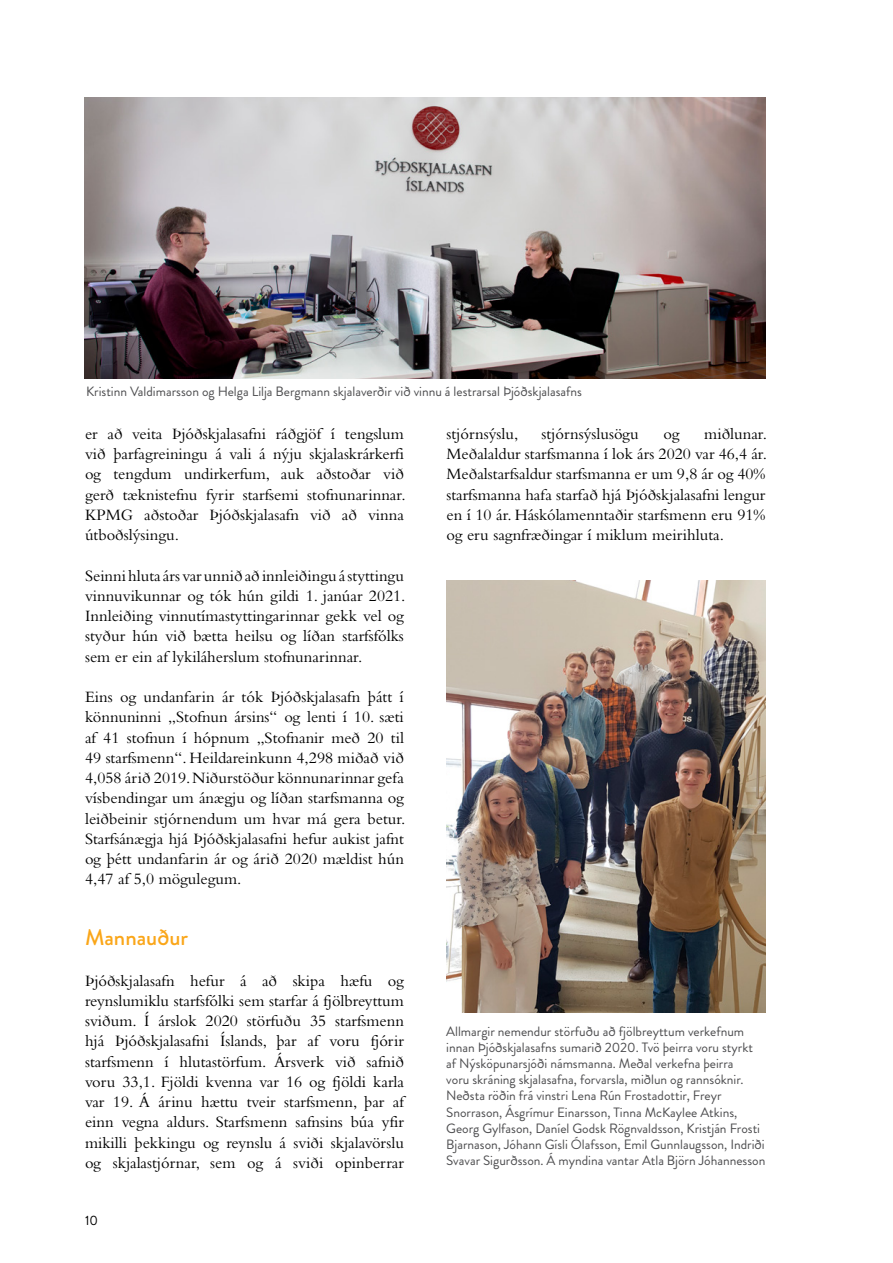
<style>
.page{position:relative;width:893px;height:1263px;background:#fff}
.page>*{position:absolute;margin:0;border:0;box-sizing:border-box;transform-origin:0 0}
.t1{font:500 22.5px "Brandon Grotesque";color:#faa619}
.t2{font:16.5px/20.2px "Bembo Std";color:#000;text-align:justify}
.t3{font:13.5px/16.2px "Brandon Grotesque";color:#4c4c4e}
.t4{font:13.5px "Brandon Grotesque";color:#000}
</style>
<div class="page">
<img style="left:446px;top:580px;width:319px;height:433px">
<img style="left:85px;top:98px;width:680px;height:280px">
<p class="t3" style="left:86px;top:384px;width:497px">Kristinn Valdimarsson og Helga Lilja Bergmann skjalaverðir við vinnu á lestrarsal Þjóðskjalasafns</p>
<p class="t2" style="left:85px;top:423px;width:322px">er að veita Þjóðskjalasafni ráðgjöf í tengslum við þarfagreiningu á vali á nýju skjalaskrárkerfi og tengdum undirkerfum, auk aðstoðar við gerð tæknistefnu fyrir starfsemi stofnunarinnar.<br>KPMG aðstoðar Þjóðskjalasafn við að vinna útboðslýsingu.</p>
<p class="t2" style="left:85px;top:565px;width:322px">Seinni hluta árs var unnið að innleiðingu á styttingu vinnuvikunnar og tók hún gildi 1. janúar 2021.<br>Innleiðing vinnutímastyttingarinnar gekk vel og styður hún við bætta heilsu og líðan starfsfólks sem er ein af lykiláherslum stofnunarinnar.</p>
<p class="t2" style="left:85px;top:686px;width:322px">Eins og undanfarin ár tók Þjóðskjalasafn þátt í könnuninni „Stofnun ársins“ og lenti í 10. sæti af 41 stofnun í hópnum „Stofnanir með 20 til 49 starfsmenn“. Heildareinkunn 4,298 miðað við 4,058 árið 2019. Niðurstöður könnunarinnar gefa vísbendingar um ánægju og líðan starfsmanna og leiðbeinir stjórnendum um hvar má gera betur.<br>Starfsánægja hjá Þjóðskjalasafni hefur aukist jafnt og þétt undanfarin ár og árið 2020 mældist hún 4,47 af 5,0 mögulegum.</p>
<h1 class="t1" style="left:85px;top:922px;width:105px">Mannauður</h1>
<p class="t2" style="left:85px;top:970px;width:320px">Þjóðskjalasafn hefur á að skipa hæfu og reynslumiklu starfsfólki sem starfar á fjölbreyttum sviðum. Í árslok 2020 störfuðu 35 starfsmenn hjá Þjóðskjalasafni Íslands, þar af voru fjórir starfsmenn í hlutastörfum. Ársverk við safnið voru 33,1. Fjöldi kvenna var 16 og fjöldi karla var 19. Á árinu hættu tveir starfsmenn, þar af einn vegna aldurs. Starfsmenn safnsins búa yfir mikilli þekkingu og reynslu á sviði skjalavörslu og skjalastjórnar, sem og á sviði opinberrar</p>
<p class="t4" style="left:85px;top:1211px;width:14px">10</p>
<p class="t2" style="left:446px;top:423px;width:322px;text-indent:258px">miðlunar.<br>Meðalaldur starfsmanna í lok árs 2020 var 46,4 ár.<br>Meðalstarfsaldur starfsmanna er um 9,8 ár og 40% starfsmanna hafa starfað hjá Þjóðskjalasafni lengur en í 10 ár. Háskólamenntaðir starfsmenn eru 91% og eru sagnfræðingar í miklum meirihluta.</p>
<p class="t2" style="left:446px;top:423px;width:73px">stjórnsýslu,</p>
<p class="t2" style="left:541px;top:423px;width:99px">stjórnsýslusögu</p>
<p class="t2" style="left:663px;top:423px;width:18px">og</p>
<p class="t3" style="left:446px;top:1023px;width:321px">Allmargir nemendur störfuðu að fjölbreyttum verkefnum innan Þjóðskjalasafns sumarið 2020. Tvö þeirra voru styrkt af Nýsköpunarsjóði námsmanna. Meðal verkefna þeirra<br>voru skráning skjalasafna, forvarsla, miðlun og rannsóknir.<br>Neðsta röðin frá vinstri Lena Rún Frostadottir, Freyr Snorrason, Ásgrímur Einarsson, Tinna McKaylee Atkins, Georg Gylfason, Daníel Godsk Rögnvaldsson, Kristján Frosti Bjarnason, Jóhann Gísli Ólafsson, Emil Gunnlaugsson, Indriði Svavar Sigurðsson. Á myndina vantar Atla Björn Jóhannesson</p>
</div>
